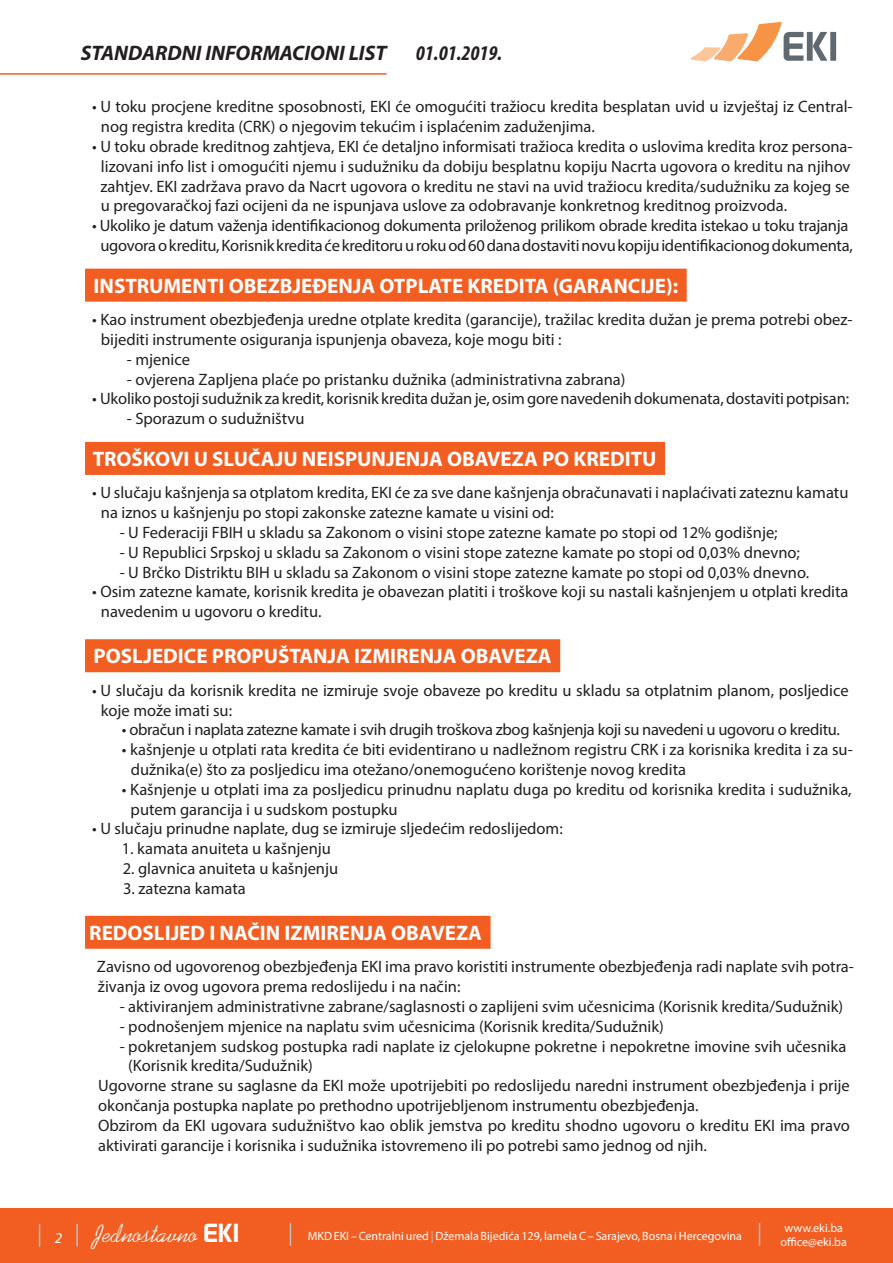
<style>
.page{position:relative;width:893px;height:1263px;background:#fff}
.page>*{position:absolute;margin:0;border:0;box-sizing:border-box;transform-origin:0 0}
.t1{font:25.5px "Koala BH";color:#fff}
.t2{font:700 21px "Myriad Pro";color:#fff}
.t3{font:italic 700 21px "Myriad Pro";color:#231f20}
.t4{font:italic 700 condensed 21px "Myriad Pro";color:#231f20}
.t5{font:16.5px/19.8px "Myriad Pro";color:#231f20}
.t6{font:16.5px "Myriad Pro";letter-spacing:-.02em;color:#231f20}
.t7{font:italic 15px "Myriad Pro";color:#fff}
.t8{font:12px/14.4px "Myriad Pro";color:#fff;text-align:center}
.s1{font-family:"Prototype"}
.s2{color:#bcbdc0}
</style>
<div class="page">
<hr style="left:0;top:73px;width:387px;height:2px;background:#f25e21">
<div style="left:0;top:1208px;width:893px;height:55px;background:#f25e21"></div>
<svg style="left:691px;top:22px;width:146px;height:40px"></svg>
<svg style="left:39px;top:1224px;width:1px;height:23px"></svg>
<hr style="left:76px;top:1224px;width:2px;height:23px;background:#bcbdc0">
<svg style="left:290px;top:1223px;width:1px;height:23px"></svg>
<svg style="left:759px;top:1223px;width:1px;height:23px"></svg>
<div style="left:85px;top:269px;width:602px;height:33px;background:#f25e21"></div>
<div style="left:85px;top:442px;width:580px;height:33px;background:#f25e21"></div>
<div style="left:85px;top:639px;width:475px;height:33px;background:#f25e21"></div>
<div style="left:85px;top:916px;width:406px;height:33px;background:#f25e21"></div>
<p class="t3" style="left:81px;top:40px;width:307px">STANDARDNI INFORMACIONI LIST</p>
<p class="t4" style="left:416px;top:40px;width:88px">01.01.2019.</p>
<p class="t5" style="left:101px;top:97px;width:753px;text-indent:-9px">• U toku procjene kreditne sposobnosti, EKI će omogućiti tražiocu kredita besplatan uvid u izvještaj iz Central&shy;nog registra kredita (CRK) o njegovim tekućim i isplaćenim zaduženjima.</p>
<p class="t5" style="left:100px;top:136px;width:754px;text-indent:-8px">• U toku obrade kreditnog zahtjeva, EKI će detaljno informisati tražioca kredita o uslovima kredita kroz persona&shy;lizovani info list i omogućiti njemu i sudužniku da dobiju besplatnu kopiju Nacrta ugovora o kreditu na njihov zahtjev. EKI zadržava pravo da Nacrt ugovora o kreditu ne stavi na uvid tražiocu kredita/sudužniku za kojeg se u pregovaračkoj fazi ocijeni da ne ispunjava uslove za odobravanje konkretnog kreditnog proizvoda.</p>
<p class="t5" style="left:92px;top:215px;width:762px;text-align:center">• Ukoliko je datum važenja identifikacionog dokumenta priloženog prilikom obrade kredita istekao u toku trajanja ugovora o kreditu, Korisnik kredita će kreditoru u roku od 60 dana dostaviti novu kopiju identifikacionog dokumenta,</p>
<p class="t2" style="left:94px;top:272px;width:586px">INSTRUMENTI OBEZBJEĐENJA OTPLATE KREDITA (GARANCIJE):</p>
<p class="t5" style="left:101px;top:309px;width:753px;text-indent:-9px">• Kao instrument obezbjeđenja uredne otplate kredita (garancije), tražilac kredita dužan je prema potrebi obez&shy;bijediti instrumente osiguranja ispunjenja obaveza, koje mogu biti :</p>
<p class="t5" style="left:127px;top:349px;width:65px">- mjenice</p>
<p class="t5" style="left:127px;top:369px;width:500px">- ovjerena Zapljena plaće po pristanku dužnika (administrativna zabrana)</p>
<p class="t5" style="left:92px;top:389px;width:758px">• Ukoliko postoji sudužnik za kredit, korisnik kredita dužan je, osim gore navedenih dokumenata, dostaviti potpisan:</p>
<p class="t5" style="left:127px;top:408px;width:179px">- Sporazum o sudužništvu</p>
<p class="t2" style="left:93px;top:445px;width:565px">TROŠKOVI U SLUČAJU NEISPUNJENJA OBAVEZA PO KREDITU</p>
<p class="t5" style="left:101px;top:483px;width:749px;text-indent:-9px">• U slučaju kašnjenja sa otplatom kredita, EKI će za sve dane kašnjenja obračunavati i naplaćivati zateznu kamatu na iznos u kašnjenju po stopi zakonske zatezne kamate u visini od:</p>
<p class="t5" style="left:120px;top:522px;width:659px">- U Federaciji FBIH u skladu sa Zakonom o visini stope zatezne kamate po stopi od 12% godišnje;</p>
<p class="t5" style="left:120px;top:542px;width:682px">- U Republici Srpskoj u skladu sa Zakonom o visini stope zatezne kamate po stopi od 0,03% dnevno;</p>
<p class="t5" style="left:120px;top:562px;width:691px">- U Brčko Distriktu BIH u skladu sa Zakonom o visini stope zatezne kamate po stopi od 0,03% dnevno.</p>
<p class="t5" style="left:101px;top:582px;width:749px;text-indent:-9px">• Osim zatezne kamate, korisnik kredita je obavezan platiti i troškove koji su nastali kašnjenjem u otplati kredita navedenim u ugovoru o kreditu.</p>
<p class="t2" style="left:94px;top:642px;width:460px">POSLJEDICE PROPUŠTANJA IZMIRENJA OBAVEZA</p>
<p class="t5" style="left:101px;top:680px;width:749px;text-indent:-9px">• U slučaju da korisnik kredita ne izmiruje svoje obaveze po kreditu u skladu sa otplatnim planom, posljedice koje može imati su:</p>
<p class="t6" style="left:122px;top:720px;width:719px">• obračun i naplata zatezne kamate i svih drugih troškova zbog kašnjenja koji su navedeni u ugovoru o kreditu.</p>
<p class="t5" style="left:131px;top:739px;width:723px;text-indent:-9px">• kašnjenje u otplati rata kredita će biti evidentirano u nadležnom registru CRK i za korisnika kredita i za su&shy;dužnika(e) što za posljedicu ima otežano/onemogućeno korištenje novog kredita</p>
<p class="t5" style="left:131px;top:779px;width:722px;text-indent:-9px">• Kašnjenje u otplati ima za posljedicu prinudnu naplatu duga po kreditu od korisnika kredita i sudužnika, putem garancija i u sudskom postupku</p>
<p class="t5" style="left:92px;top:819px;width:472px">• U slučaju prinudne naplate, dug se izmiruje sljedećim redoslijedom:</p>
<p class="t5" style="left:122px;top:838px;width:211px">1. kamata anuiteta u kašnjenju</p>
<p class="t5" style="left:123px;top:858px;width:217px">2. glavnica anuiteta u kašnjenju</p>
<p class="t5" style="left:123px;top:878px;width:124px">3. zatezna kamata</p>
<p class="t2" style="left:89px;top:919px;width:394px">REDOSLIJED I NAČIN IZMIRENJA OBAVEZA</p>
<p class="t5" style="left:97px;top:957px;width:758px">Zavisno od ugovorenog obezbjeđenja EKI ima pravo koristiti instrumente obezbjeđenja radi naplate svih potra&shy;živanja iz ovog ugovora prema redoslijedu i na način:</p>
<p class="t5" style="left:120px;top:996px;width:725px">- aktiviranjem administrativne zabrane/saglasnosti o zaplijeni svim učesnicima (Korisnik kredita/Sudužnik)</p>
<p class="t5" style="left:120px;top:1016px;width:546px">- podnošenjem mjenice na naplatu svim učesnicima (Korisnik kredita/Sudužnik)</p>
<p class="t5" style="left:120px;top:1036px;width:728px">- pokretanjem sudskog postupka radi naplate iz cjelokupne pokretne i nepokretne imovine svih učesnika</p>
<p class="t5" style="left:128px;top:1056px;width:186px">(Korisnik kredita/Sudužnik)</p>
<p class="t5" style="left:98px;top:1075px;width:753px">Ugovorne strane su saglasne da EKI može upotrijebiti po redoslijedu naredni instrument obezbjeđenja i prije</p>
<p class="t5" style="left:98px;top:1095px;width:602px">okončanja postupka naplate po prethodno upotrijebljenom instrumentu obezbjeđenja.</p>
<p class="t5" style="left:98px;top:1115px;width:753px">Obzirom da EKI ugovara sudužništvo kao oblik jemstva po kreditu shodno ugovoru o kreditu EKI ima pravo</p>
<p class="t5" style="left:98px;top:1135px;width:610px">aktivirati garancije i korisnika i sudužnika istovremeno ili po potrebi samo jednog od njih.</p>
<p class="t7" style="left:55px;top:1228px;width:9px">2</p>
<h1 class="t1" style="left:95px;top:1219px;width:146px">Jednostavno <span class="s1">EKI</span></h1>
<p class="t8" style="left:308px;top:1229px;width:436px">MKD EKI – Centralni ured <span class="s2">|</span>Džemala Bijedića 129, lamela C – Sarajevo, Bosna i Hercegovina</p>
<p class="t8" style="left:781px;top:1220px;width:68px">www.eki.ba office@eki.ba</p>
</div>
